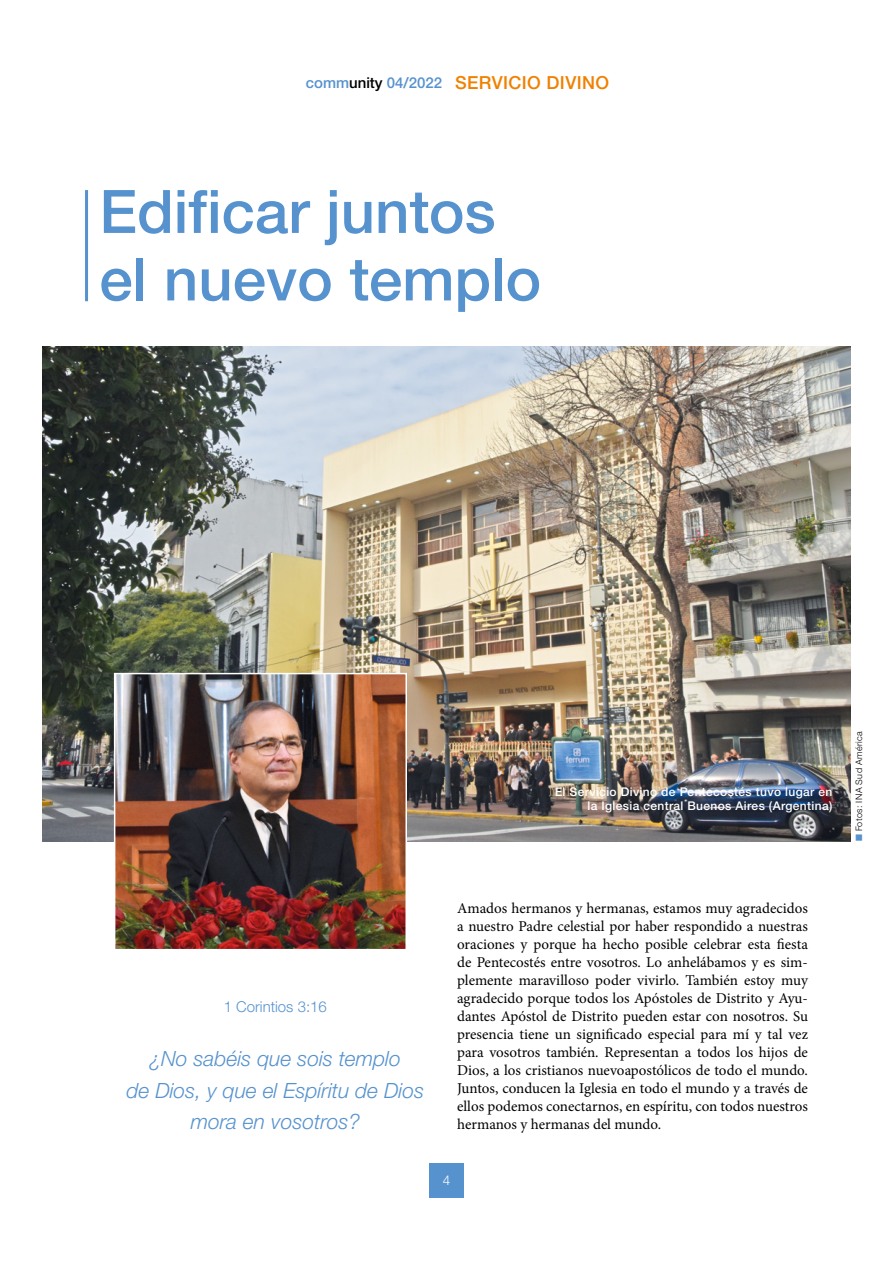
<style>
.page{position:relative;width:893px;height:1263px;background:#fff}
.page>*{position:absolute;margin:0;border:0;box-sizing:border-box;transform-origin:0 0}
.t1{font:500 60px/67.5px "Helvetica Neue LTW1 G";color:#5692ce}
.t2{font:italic 300 21px/31.5px "Helvetica Neue LTW1 G";color:#5692ce;text-align:center}
.t3{font:500 18px "Helvetica Neue LTW1 G";letter-spacing:.02em;color:#f08100}
.t4{font:15px/18px "Minion Pro";letter-spacing:-.005em;color:#000;text-align:justify}
.t5{font:300 15px "Helvetica Neue LTW1 G";color:#5692ce}
.t6{font:300 13.5px "Helvetica Neue LTW1 G";color:#fff}
.t7{font:500 12px/14.4px "Helvetica Neue LTW1 G";letter-spacing:.03em;color:#fff;text-align:right}
.t8{font:300 9px "Helvetica Neue LTW1 G";letter-spacing:.04em;color:#000}
.s1{font-size:15px;color:#5692ce}
.s2{font-size:15px;color:#000}
.s3{color:#5692ce}
</style>
<div class="page">
<div style="left:429px;top:1163px;width:34px;height:34px;background:#5692ce"></div>
<img style="left:43px;top:347px;width:807px;height:494px">
<img style="left:117px;top:676px;width:287px;height:271px">
<div style="left:114px;top:673px;width:293px;height:277px;border:2px solid #fff"></div>
<hr style="left:85px;top:190px;width:3px;height:111px;background:#5692ce">
<p class="t3" style="left:306px;top:72px;width:305px"><span class="s1">comm</span><span class="s2">unity</span> <span class="s1">04/2022</span> SERVICIO DIVINO</p>
<h1 class="t1" style="left:99px;top:178px;width:443px">Edificar juntos el nuevo templo</h1>
<p class="t7" style="left:555px;top:784px;width:279px">El Servicio Divino de Pentecostés tuvo lugar en la Iglesia central Buenos Aires (Argentina)</p>
<p class="t8" style="left:853px;top:841px;width:112px;rotate:-90deg"><span class="s3">■</span> Fotos: INA Sud América</p>
<p class="t5" style="left:224px;top:997px;width:105px">1 Corintios 3:16</p>
<h2 class="t2" style="left:127px;top:1043px;width:299px">¿No sabéis que sois templo<br>de Dios, y que el Espíritu de Dios mora en vosotros?</h2>
<p class="t4" style="left:457px;top:899px;width:352px">Amados hermanos y hermanas, estamos muy agradecidos a nuestro Padre celestial por haber respondido a nuestras oraciones y porque ha hecho posible celebrar esta fiesta de Pentecostés entre vosotros. Lo anhelábamos y es sim&shy;plemente maravilloso poder vivirlo. También estoy muy agradecido porque todos los Apóstoles de Distrito y Ayu&shy;dantes Apóstol de Distrito pueden estar con nosotros. Su presencia tiene un significado especial para mí y tal vez para vosotros también. Representan a todos los hijos de Dios, a los cristianos nuevoapostólicos de todo el mundo.<br>Juntos, conducen la Iglesia en todo el mundo y a través de ellos podemos conectarnos, en espíritu, con todos nuestros hermanos y hermanas del mundo.</p>
<p class="t6" style="left:443px;top:1172px;width:9px">4</p>
</div>
